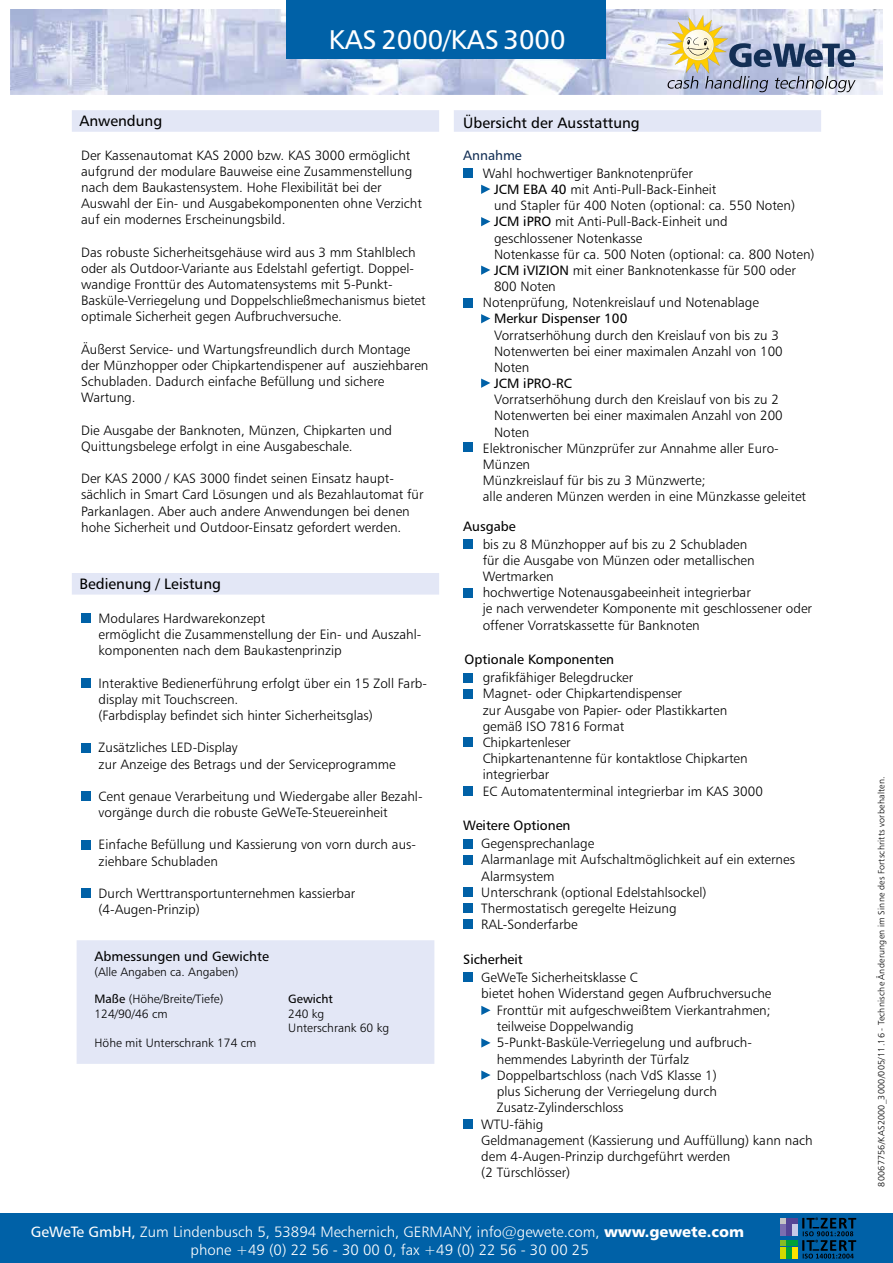
<style>
.page{position:relative;width:893px;height:1263px;background:#fff}
.page>*{position:absolute;margin:0;border:0;box-sizing:border-box;transform-origin:0 0}
.t1{font:27px "Humanist 777 BT Roman B";color:#fff}
.t2{font:15px/18px "Humanist 777 BT Light B";color:#fff;text-align:center}
.t3{font:15px "Humanist 777 BT Roman B";color:#000}
.t4{font:13.5px/16.2px "Humanist 777 BT Light B";color:#000}
.t5{font:13.5px "Humanist 777 BT Roman B";color:#000}
.t6{font:13.5px "Humanist 777 BT Roman B";color:#132f55}
.t7{font:12.15px/14.5px "Humanist 777 BT Light B";color:#000}
.t8{font:12.15px "Humanist 777 BT Roman B";color:#000}
.t9{font:12px "Humanist 777 BT Light B";color:#000}
.t10{font:9px "Humanist 777 BT Light B";letter-spacing:.03em;color:#000}
.s1{font-family:"Humanist 777 BT Roman B"}
.s2{font-family:"Humanist 777 BT Black B"}
</style>
<div class="page">
<img style="left:10px;top:9px;width:873px;height:85px">
<div style="left:72px;top:110px;width:367px;height:22px;background:#e3e7f6"></div>
<div style="left:454px;top:110px;width:367px;height:22px;background:#e3e7f6"></div>
<div style="left:286px;top:0;width:320px;height:58px;background:#0061a7"></div>
<div style="left:463px;top:168px;width:9px;height:10px;background:#0061a7"></div>
<svg style="left:481px;top:314px;width:9px;height:9px"></svg>
<svg style="left:481px;top:379px;width:9px;height:9px"></svg>
<svg style="left:481px;top:266px;width:9px;height:9px"></svg>
<div style="left:463px;top:299px;width:9px;height:9px;background:#0061a7"></div>
<div style="left:463px;top:442px;width:9px;height:9px;background:#0061a7"></div>
<div style="left:0;top:1213px;width:893px;height:50px;background:#0061a7"></div>
<div style="left:72px;top:573px;width:367px;height:22px;background:#e3e7f6"></div>
<div style="left:81px;top:614px;width:9px;height:9px;background:#0061a7"></div>
<div style="left:81px;top:678px;width:9px;height:9px;background:#0061a7"></div>
<div style="left:81px;top:743px;width:9px;height:9px;background:#0061a7"></div>
<div style="left:81px;top:791px;width:9px;height:10px;background:#0061a7"></div>
<div style="left:81px;top:840px;width:9px;height:9px;background:#0061a7"></div>
<div style="left:81px;top:888px;width:9px;height:10px;background:#0061a7"></div>
<div style="left:463px;top:539px;width:9px;height:9px;background:#0061a7"></div>
<div style="left:463px;top:588px;width:9px;height:9px;background:#0061a7"></div>
<div style="left:463px;top:673px;width:9px;height:9px;background:#0061a7"></div>
<div style="left:463px;top:737px;width:9px;height:10px;background:#0061a7"></div>
<div style="left:463px;top:786px;width:9px;height:10px;background:#0061a7"></div>
<div style="left:463px;top:689px;width:9px;height:10px;background:#0061a7"></div>
<div style="left:463px;top:839px;width:10px;height:9px;background:#0061a7"></div>
<div style="left:463px;top:887px;width:10px;height:10px;background:#0061a7"></div>
<div style="left:463px;top:903px;width:10px;height:9px;background:#0061a7"></div>
<div style="left:463px;top:920px;width:10px;height:9px;background:#0061a7"></div>
<div style="left:463px;top:855px;width:10px;height:10px;background:#0061a7"></div>
<div style="left:463px;top:972px;width:10px;height:9px;background:#0061a7"></div>
<div style="left:463px;top:1119px;width:10px;height:10px;background:#0061a7"></div>
<svg style="left:481px;top:1006px;width:10px;height:9px"></svg>
<svg style="left:481px;top:1038px;width:10px;height:9px"></svg>
<svg style="left:481px;top:1070px;width:10px;height:10px"></svg>
<svg style="left:667px;top:15px;width:188px;height:77px;background:#b4b8bf"></svg>
<svg style="left:481px;top:185px;width:9px;height:9px"></svg>
<svg style="left:481px;top:217px;width:9px;height:9px"></svg>
<svg style="left:780px;top:1218px;width:5px;height:5px"></svg>
<div style="left:786px;top:1218px;width:12px;height:5px;background:#554596"></div>
<div style="left:780px;top:1224px;width:5px;height:12px;background:#7c6eb0"></div>
<div style="left:786px;top:1224px;width:5px;height:12px;background:#554596"></div>
<div style="left:792px;top:1224px;width:6px;height:12px;background:#c8c9e7"></div>
<svg style="left:802px;top:1217px;width:54px;height:41px"></svg>
<svg style="left:780px;top:1240px;width:5px;height:6px"></svg>
<div style="left:786px;top:1240px;width:12px;height:6px;background:#00a13a"></div>
<div style="left:780px;top:1247px;width:5px;height:11px;background:#d3d800"></div>
<div style="left:786px;top:1247px;width:5px;height:11px;background:#00a13a"></div>
<div style="left:792px;top:1247px;width:6px;height:11px;background:#ffe200"></div>
<div style="left:77px;top:940px;width:357px;height:124px;background:#e3e7f6"></div>
<h1 class="t1" style="left:329px;top:23px;width:238px">KAS 2000/KAS 3000</h1>
<p class="t3" style="left:79px;top:112px;width:84px">Anwendung</p>
<p class="t4" style="left:81px;top:147px;width:342px">Der Kassenautomat KAS 2000 bzw. KAS 3000 ermöglicht aufgrund der modulare Bauweise eine Zusammenstellung nach dem Baukastensystem. Hohe Flexibilität bei der Auswahl der Ein- und Ausgabekomponenten ohne Verzicht auf ein modernes Erscheinungsbild.</p>
<p class="t4" style="left:81px;top:244px;width:346px">Das robuste Sicherheitsgehäuse wird aus 3 mm Stahlblech oder als Outdoor-Variante aus Edelstahl gefertigt. Doppel&shy;wandige Fronttür des Automatensystems mit 5-Punkt-Basküle-Verriegelung und Doppelschließmechanismus bietet optimale Sicherheit gegen Aufbruchversuche.</p>
<p class="t4" style="left:81px;top:341px;width:349px">Äußerst Service- und Wartungsfreundlich durch Montage der Münzhopper oder Chipkartendispener auf ausziehbaren Schubladen. Dadurch einfache Befüllung und sichere Wartung.</p>
<p class="t4" style="left:81px;top:422px;width:313px">Die Ausgabe der Banknoten, Münzen, Chipkarten und<br>Quittungsbelege erfolgt in eine Ausgabeschale.</p>
<p class="t4" style="left:81px;top:470px;width:344px">Der KAS 2000 / KAS 3000 findet seinen Einsatz haupt&shy;sächlich in Smart Card Lösungen und als Bezahlautomat für Parkanlagen. Aber auch andere Anwendungen bei denen hohe Sicherheit und Outdoor-Einsatz gefordert werden.</p>
<p class="t3" style="left:79px;top:574px;width:143px">Bedienung / Leistung</p>
<p class="t4" style="left:99px;top:610px;width:324px">Modulares Hardwarekonzept<br>ermöglicht die Zusammenstellung der Ein- und Auszahl&shy;komponenten nach dem Baukastenprinzip</p>
<p class="t4" style="left:99px;top:675px;width:330px">Interaktive Bedienerführung erfolgt über ein 15 Zoll Farb&shy;display mit Touchscreen.<br>(Farbdisplay befindet sich hinter Sicherheitsglas)</p>
<p class="t4" style="left:99px;top:739px;width:299px">Zusätzliches LED-Display<br>zur Anzeige des Betrags und der Serviceprogramme</p>
<p class="t4" style="left:99px;top:788px;width:325px">Cent genaue Verarbeitung und Wiedergabe aller Bezahl&shy;vorgänge durch die robuste GeWeTe-Steuereinheit</p>
<p class="t4" style="left:99px;top:836px;width:319px">Einfache Befüllung und Kassierung von vorn durch aus&shy;ziehbare Schubladen</p>
<p class="t4" style="left:99px;top:885px;width:258px">Durch Werttransportunternehmen kassierbar (4-Augen-Prinzip)</p>
<p class="t5" style="left:95px;top:948px;width:176px">Abmessungen und Gewichte</p>
<p class="t9" style="left:95px;top:964px;width:145px">(Alle Angaben ca. Angaben)</p>
<p class="t7" style="left:95px;top:991px;width:130px"><span class="s1">Maße</span> (Höhe/Breite/Tiefe)<br>124/90/46 cm</p>
<p class="t7" style="left:95px;top:1035px;width:163px">Höhe mit Unterschrank 174 cm</p>
<p class="t8" style="left:288px;top:991px;width:46px">Gewicht</p>
<p class="t7" style="left:288px;top:1006px;width:102px">240 kg<br>Unterschrank 60 kg</p>
<p class="t3" style="left:463px;top:114px;width:178px">Übersicht der Ausstattung</p>
<p class="t6" style="left:463px;top:147px;width:60px">Annahme</p>
<p class="t4" style="left:483px;top:165px;width:212px">Wahl hochwertiger Banknotenprüfer</p>
<p class="t4" style="left:494px;top:181px;width:322px"><span class="s1">JCM EBA 40</span> mit Anti-Pull-Back-Einheit<br>und Stapler für 400 Noten (optional: ca. 550 Noten)<br><span class="s1">JCM iPRO</span> mit Anti-Pull-Back-Einheit und<br>geschlossener Notenkasse<br>Notenkasse für ca. 500 Noten (optional: ca. 800 Noten)<br><span class="s1">JCM iVIZION</span> mit einer Banknotenkasse für 500 oder 800 Noten</p>
<p class="t4" style="left:483px;top:294px;width:278px">Notenprüfung, Notenkreislauf und Notenablage</p>
<p class="t5" style="left:494px;top:310px;width:135px">Merkur Dispenser 100</p>
<p class="t4" style="left:494px;top:326px;width:290px">Vorratserhöhung durch den Kreislauf von bis zu 3<br>Notenwerten bei einer maximalen Anzahl von 100<br>Noten</p>
<p class="t5" style="left:494px;top:375px;width:80px">JCM iPRO-RC</p>
<p class="t4" style="left:494px;top:391px;width:290px">Vorratserhöhung durch den Kreislauf von bis zu 2<br>Notenwerten bei einer maximalen Anzahl von 200<br>Noten</p>
<p class="t4" style="left:483px;top:440px;width:325px">Elektronischer Münzprüfer zur Annahme aller Euro-Münzen<br>Münzkreislauf für bis zu 3 Münzwerte;<br>alle anderen Münzen werden in eine Münzkasse geleitet</p>
<p class="t5" style="left:463px;top:517px;width:54px">Ausgabe</p>
<p class="t4" style="left:483px;top:536px;width:331px">bis zu 8 Münzhopper auf bis zu 2 Schubladen<br>für die Ausgabe von Münzen oder metallischen Wertmarken<br>hochwertige Notenausgabeeinheit integrierbar<br>je nach verwendeter Komponente mit geschlossener oder offener Vorratskassette für Banknoten</p>
<p class="t5" style="left:465px;top:651px;width:151px">Optionale Komponenten</p>
<p class="t4" style="left:483px;top:669px;width:282px">grafikfähiger Belegdrucker<br>Magnet- oder Chipkartendispenser<br>zur Ausgabe von Papier- oder Plastikkarten gemäß ISO 7816 Format<br>Chipkartenleser<br>Chipkartenantenne für kontaktlose Chipkarten integrierbar<br>EC Automatenterminal integrierbar im KAS 3000</p>
<p class="t5" style="left:463px;top:817px;width:109px">Weitere Optionen</p>
<p class="t4" style="left:481px;top:835px;width:315px">Gegensprechanlage<br>Alarmanlage mit Aufschaltmöglichkeit auf ein externes<br>Alarmsystem<br>Unterschrank (optional Edelstahlsockel)<br>Thermostatisch geregelte Heizung<br>RAL-Sonderfarbe</p>
<p class="t5" style="left:463px;top:950px;width:61px">Sicherheit</p>
<p class="t4" style="left:481px;top:968px;width:158px">GeWeTe Sicherheitsklasse C</p>
<p class="t4" style="left:481px;top:985px;width:292px">bietet hohen Widerstand gegen Aufbruchversuche</p>
<p class="t4" style="left:497px;top:1002px;width:275px">Fronttür mit aufgeschweißtem Vierkantrahmen;</p>
<p class="t4" style="left:497px;top:1018px;width:138px">teilweise Doppelwandig</p>
<p class="t4" style="left:497px;top:1034px;width:257px">5-Punkt-Basküle-Verriegelung und aufbruch-</p>
<p class="t4" style="left:497px;top:1050px;width:194px">hemmendes Labyrinth der Türfalz</p>
<p class="t4" style="left:497px;top:1067px;width:221px">Doppelbartschloss (nach VdS Klasse 1)</p>
<p class="t4" style="left:497px;top:1083px;width:222px">plus Sicherung der Verriegelung durch</p>
<p class="t4" style="left:497px;top:1099px;width:128px">Zusatz-Zylinderschloss</p>
<p class="t4" style="left:481px;top:1116px;width:333px">WTU-fähig<br>Geldmanagement (Kassierung und Auffüllung) kann nach dem 4-Augen-Prinzip durchgeführt werden<br>(2 Türschlösser)</p>
<p class="t2" style="left:31px;top:1223px;width:715px"><span class="s1">GeWeTe GmbH,</span> Zum Lindenbusch 5, 53894 Mechernich, GERMANY, info@gewete.com, <span class="s2">www.gewete.com </span>phone +49 (0) 22 56 - 30 00 0, fax +49 (0) 22 56 - 30 00 25</p>
<p class="t10" style="left:876px;top:1186px;width:412px;rotate:-90deg">80067756/KAS2000_3000/005/11.16 - Technische Änderungen im Sinne des Fortschritts vorbehalten.</p>
</div>
